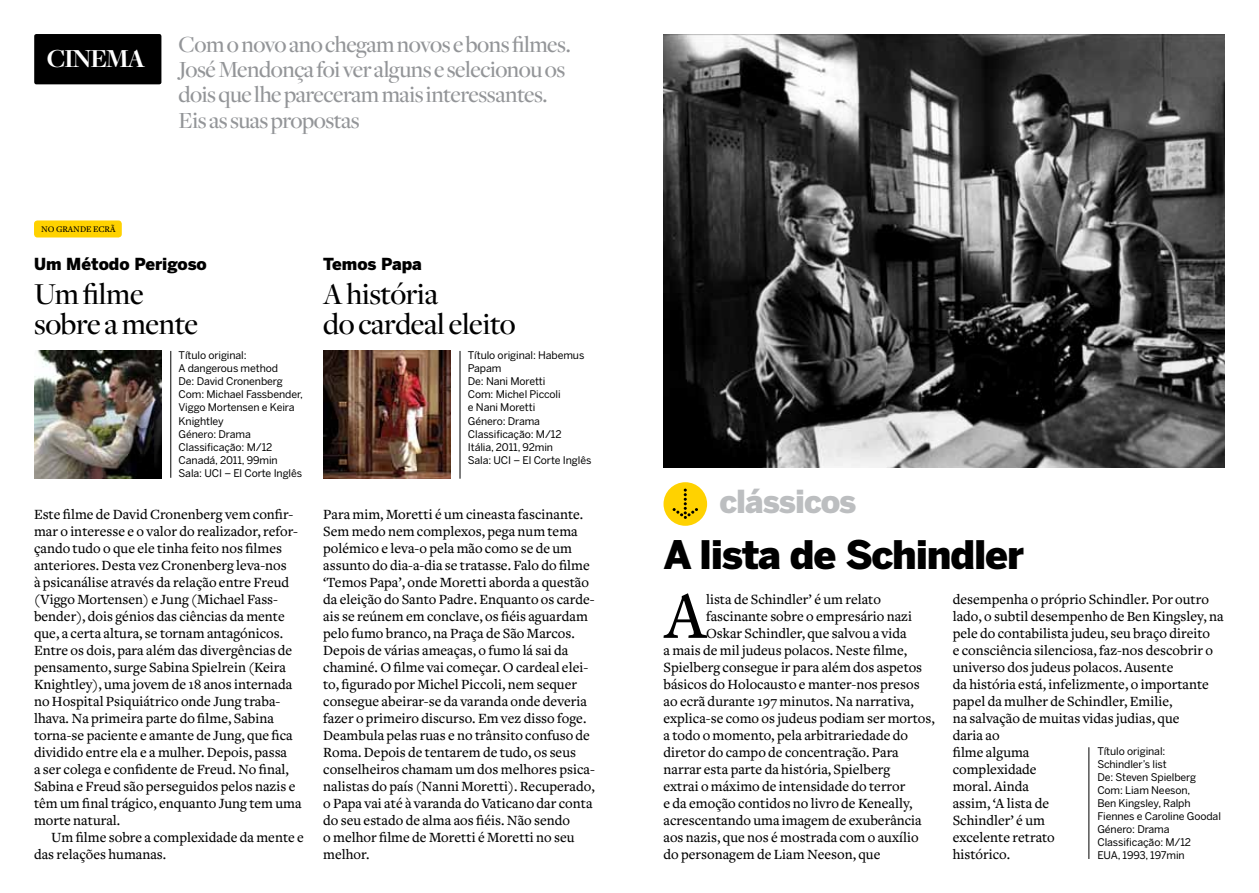
<style>
.page{position:relative;width:1259px;height:893px;background:#fff}
.page>*{position:absolute;margin:0;border:0;box-sizing:border-box;transform-origin:0 0}
.t1{font:500 69px "Freight Text";color:#000}
.t2{font:900 39px "Benton Sans";letter-spacing:-.03em;color:#000}
.t3{font:500 31.5px/30px "Freight Disp";letter-spacing:-.01em;color:#000}
.t4{font:900 31.5px "Benton Sans";color:#bcbec0}
.t5{font:700 27px "Freight Disp";letter-spacing:-.05em;color:#fff}
.t6{font:500 24px/25.5px "Freight Disp";letter-spacing:-.02em;color:#939598}
.t7{font:900 16.5px "Benton Sans";color:#000}
.t8{font:500 14.7px/17px "Freight Text";color:#000}
.t9{font:10.5px/13px "Benton Sans";letter-spacing:-.01em;color:#000}
.t10{font:500 9px "Freight Text";color:#000}
</style>
<div class="page">
<div style="left:34px;top:34px;width:127px;height:50px;background:#000;border-radius:2px"></div>
<img style="left:663px;top:34px;width:562px;height:434px">
<hr style="left:1088px;top:747px;width:1px;height:112px;background:#000">
<div style="left:663px;top:482px;width:44px;height:44px;background:#ffd200;border-radius:50%"></div>
<svg style="left:672px;top:489px;width:26px;height:30px"></svg>
<img style="left:323px;top:351px;width:128px;height:127px">
<hr style="left:460px;top:351px;width:1px;height:128px;background:#000">
<img style="left:34px;top:351px;width:128px;height:127px">
<hr style="left:170px;top:351px;width:1px;height:127px;background:#000">
<div style="left:34px;top:220px;width:88px;height:17px;background:#ffd200;border-radius:3px"></div>
<h3 class="t5" style="left:47px;top:44px;width:100px">cinema</h3>
<h3 class="t6" style="left:179px;top:32px;width:393px">Com o novo ano chegam novos e bons filmes.<br>José Mendonça foi ver alguns e selecionou os dois que lhe pareceram mais interessantes.<br>Eis as suas propostas</h3>
<p class="t10" style="left:41px;top:224px;width:22px">no grande</p>
<p class="t10" style="left:93px;top:224px;width:7px">ecr</p>
<p class="t10" style="left:110px;top:224px;width:5px">ã</p>
<p class="t7" style="left:34px;top:254px;width:174px">Um Método Perigoso</p>
<h3 class="t3" style="left:34px;top:280px;width:166px">Um filme sobre a mente</h3>
<p class="t9" style="left:179px;top:349px;width:126px">Título original:<br>A dangerous method<br>De: David Cronenberg<br>Com: Michael Fassbender,<br>Viggo Mortensen e Keira<br>Knightley<br>Género: Drama<br>Classificação: M/12<br>Canadá, 2011, 99min<br>Sala: UCI – El Corte Inglês</p>
<p class="t8" style="left:34px;top:506px;width:269px">Este filme de David Cronenberg vem confir&shy;mar o interesse e o valor do realizador, refor&shy;çando tudo o que ele tinha feito nos filmes anteriores. Desta vez Cronenberg leva-nos<br>à psicanálise através da relação entre Freud (Viggo Mortensen) e Jung (Michael Fass&shy;bender), dois génios das ciências da mente que, a certa altura, se tornam antagónicos.<br>Entre os dois, para além das divergências de pensamento, surge Sabina Spielrein (Keira Knightley), uma jovem de 18 anos internada no Hospital Psiquiátrico onde Jung traba&shy;lhava. Na primeira parte do filme, Sabina torna-se paciente e amante de Jung, que fica dividido entre ela e a mulher. Depois, passa<br>a ser colega e confidente de Freud. No final, Sabina e Freud são perseguidos pelos nazis e têm um final trágico, enquanto Jung tem uma morte natural.</p>
<p class="t8" style="left:34px;top:829px;width:271px;text-indent:17px">Um filme sobre a complexidade da mente e das relações humanas.</p>
<p class="t7" style="left:323px;top:254px;width:100px">Temos Papa</p>
<h3 class="t3" style="left:323px;top:280px;width:194px">A história<br>do cardeal eleito</h3>
<p class="t9" style="left:468px;top:349px;width:125px">Título original: Habemus<br>Papam<br>De: Nani Moretti<br>Com: Michel Piccoli<br>e Nani Moretti<br>Género: Drama<br>Classificação: M/12<br>Itália, 2011, 92min<br>Sala: UCI – El Corte Inglês</p>
<p class="t8" style="left:323px;top:506px;width:273px">Para mim, Moretti é um cineasta fascinante.<br>Sem medo nem complexos, pega num tema polémico e leva-o pela mão como se de um assunto do dia-a-dia se tratasse. Falo do filme ‘Temos Papa’, onde Moretti aborda a questão da eleição do Santo Padre. Enquanto os carde&shy;ais se reúnem em conclave, os fiéis aguardam pelo fumo branco, na Praça de São Marcos.<br>Depois de várias ameaças, o fumo lá sai da chaminé. O filme vai começar. O cardeal elei&shy;to, figurado por Michel Piccoli, nem sequer consegue abeirar-se da varanda onde deveria fazer o primeiro discurso. Em vez disso foge.<br>Deambula pelas ruas e no trânsito confuso de Roma. Depois de tentarem de tudo, os seus conselheiros chamam um dos melhores psica&shy;nalistas do país (Nanni Moretti). Recuperado, o Papa vai até à varanda do Vaticano dar conta do seu estado de alma aos fiéis. Não sendo<br>o melhor filme de Moretti é Moretti no seu melhor.</p>
<h3 class="t4" style="left:719px;top:483px;width:138px">clássicos</h3>
<h2 class="t2" style="left:663px;top:532px;width:362px">A lista de Schindler</h2>
<h1 class="t1" style="left:664px;top:578px;width:43px">A</h1>
<p class="t8" style="left:706px;top:591px;width:176px">lista de Schindler’ é um relato</p>
<p class="t8" style="left:706px;top:608px;width:207px">fascinante sobre o empresário nazi</p>
<p class="t8" style="left:706px;top:625px;width:202px">Oskar Schindler, que salvou a vida</p>
<p class="t8" style="left:663px;top:642px;width:245px">a mais de mil judeus polacos. Neste filme,</p>
<p class="t8" style="left:663px;top:659px;width:260px">Spielberg consegue ir para além dos aspetos</p>
<p class="t8" style="left:663px;top:676px;width:258px">básicos do Holocausto e manter-nos presos</p>
<p class="t8" style="left:663px;top:693px;width:252px">ao ecrã durante 197 minutos. Na narrativa,</p>
<p class="t8" style="left:663px;top:710px;width:273px">explica-se como os judeus podiam ser mortos,</p>
<p class="t8" style="left:663px;top:727px;width:246px">a todo o momento, pela arbitrariedade do</p>
<p class="t8" style="left:663px;top:744px;width:237px">diretor do campo de concentração. Para</p>
<p class="t8" style="left:663px;top:761px;width:228px">narrar esta parte da história, Spielberg</p>
<p class="t8" style="left:663px;top:778px;width:243px">extrai o máximo de intensidade do terror</p>
<p class="t8" style="left:663px;top:795px;width:251px">e da emoção contidos no livro de Keneally,</p>
<p class="t8" style="left:663px;top:812px;width:260px">acrescentando uma imagem de exuberância</p>
<p class="t8" style="left:663px;top:829px;width:256px">aos nazis, que nos é mostrada com o auxílio</p>
<p class="t8" style="left:663px;top:846px;width:218px">do personagem de Liam Neeson, que</p>
<p class="t8" style="left:952px;top:591px;width:272px">desempenha o próprio Schindler. Por outro lado, o subtil desempenho de Ben Kingsley, na pele do contabilista judeu, seu braço direito<br>e consciência silenciosa, faz-nos descobrir o universo dos judeus polacos. Ausente<br>da história está, infelizmente, o importante papel da mulher de Schindler, Emilie,<br>na salvação de muitas vidas judias, que<br>daria ao<br>filme alguma<br>complexidade<br>moral. Ainda<br>assim, ‘A lista de<br>Schindler’ é um<br>excelente retrato<br>histórico.</p>
<p class="t9" style="left:1097px;top:744px;width:125px">Título original:<br>Schindler’s list<br>De: Steven Spielberg<br>Com: Liam Neeson,<br>Ben Kingsley, Ralph<br>Fiennes e Caroline Goodal<br>Género: Drama<br>Classificação: M/12<br>EUA, 1993, 197min</p>
</div>
